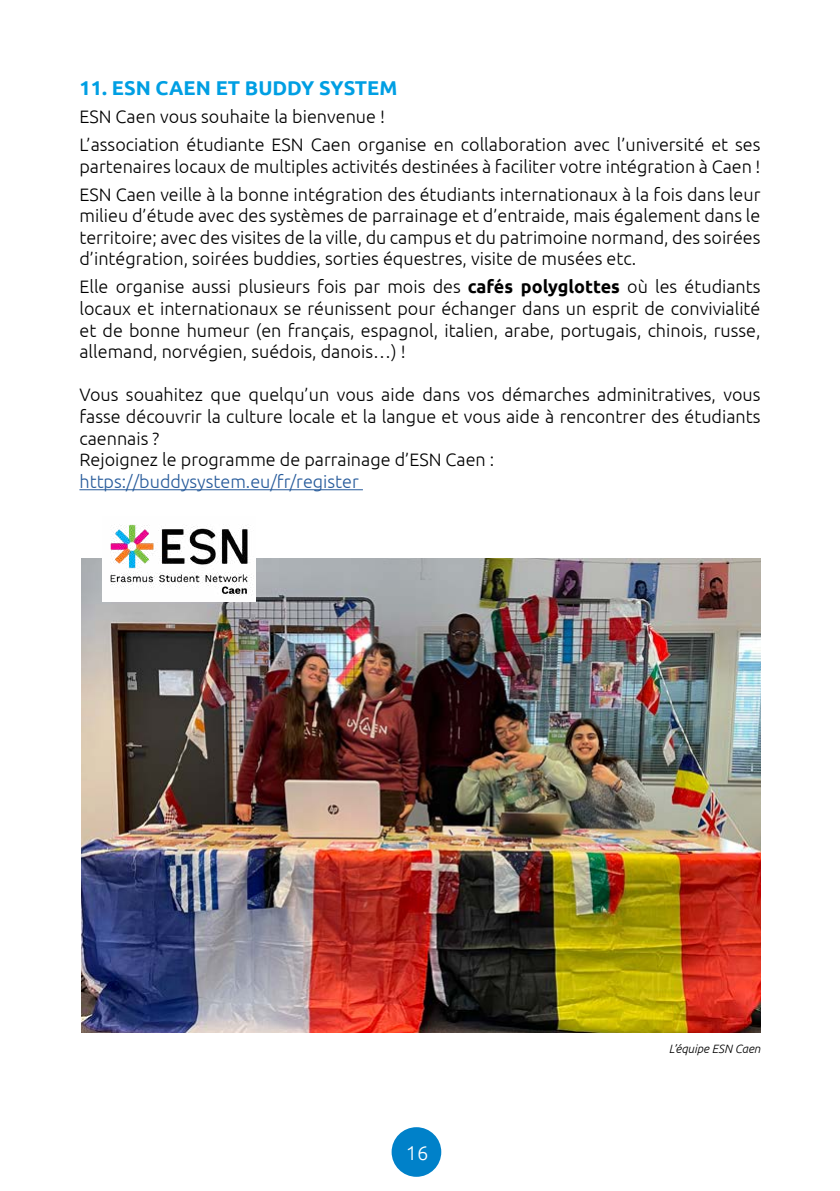
<style>
.page{position:relative;width:840px;height:1191px;background:#fff}
.page>*{position:absolute;margin:0;border:0;box-sizing:border-box;transform-origin:0 0}
.t1{font:700 20px "Ubuntu";color:#009fe3}
.t2{font:300 20px "Ubuntu";color:#fff}
.t3{font:300 18px/21.6px "Ubuntu";color:#000}
.t4{font:300 18px "Ubuntu";color:#275b9b}
.t5{font:italic 300 12px "Ubuntu";color:#000}
.s1{font-weight:700}
</style>
<div class="page">
<hr style="left:79px;top:489px;width:284px;height:1px;background:#275b9b">
<img style="left:81px;top:558px;width:679px;height:474px">
<img style="left:102px;top:524px;width:153px;height:77px">
<div style="left:391px;top:1127px;width:50px;height:49px;background:#0081c9;border-radius:50%"></div>
<p class="t1" style="left:79px;top:76px;width:319px">11. ESN CAEN ET BUDDY SYSTEM</p>
<p class="t3" style="left:79px;top:102px;width:682px;line-height:28px">ESN Caen vous souhaite la bienvenue !<br>L’association étudiante ESN Caen organise en collaboration avec l’université et ses</p>
<p class="t3" style="left:79px;top:152px;width:682px;line-height:28px">partenaires locaux de multiples activités destinées à faciliter votre intégration à Caen !<br>ESN Caen veille à la bonne intégration des étudiants internationaux à la fois dans leur</p>
<p class="t3" style="left:79px;top:204px;width:682px;text-align:justify">milieu d’étude avec des systèmes de parrainage et d’entraide, mais également dans le territoire; avec des visites de la ville, du campus et du patrimoine normand, des soirées d’intégration, soirées buddies, sorties équestres, visite de musées etc.</p>
<p class="t3" style="left:79px;top:276px;width:682px;text-align:justify">Elle organise aussi plusieurs fois par mois des <span class="s1">cafés polyglottes</span> où les étudiants locaux et internationaux se réunissent pour échanger dans un esprit de convivialité et de bonne humeur (en français, espagnol, italien, arabe, portugais, chinois, russe, allemand, norvégien, suédois, danois…) !</p>
<p class="t3" style="left:79px;top:384px;width:682px">Vous souahitez que quelqu’un vous aide dans vos démarches adminitratives, vous fasse découvrir la culture locale et la langue et vous aide à rencontrer des étudiants caennais ?<br>Rejoignez le programme de parrainage d’ESN Caen :</p>
<p class="t4" style="left:79px;top:470px;width:281px">https://buddysystem.eu/fr/register</p>
<p class="t2" style="left:405px;top:1141px;width:24px">16</p>
<p class="t5" style="left:668px;top:1041px;width:93px">L’équipe ESN Caen</p>
</div>
